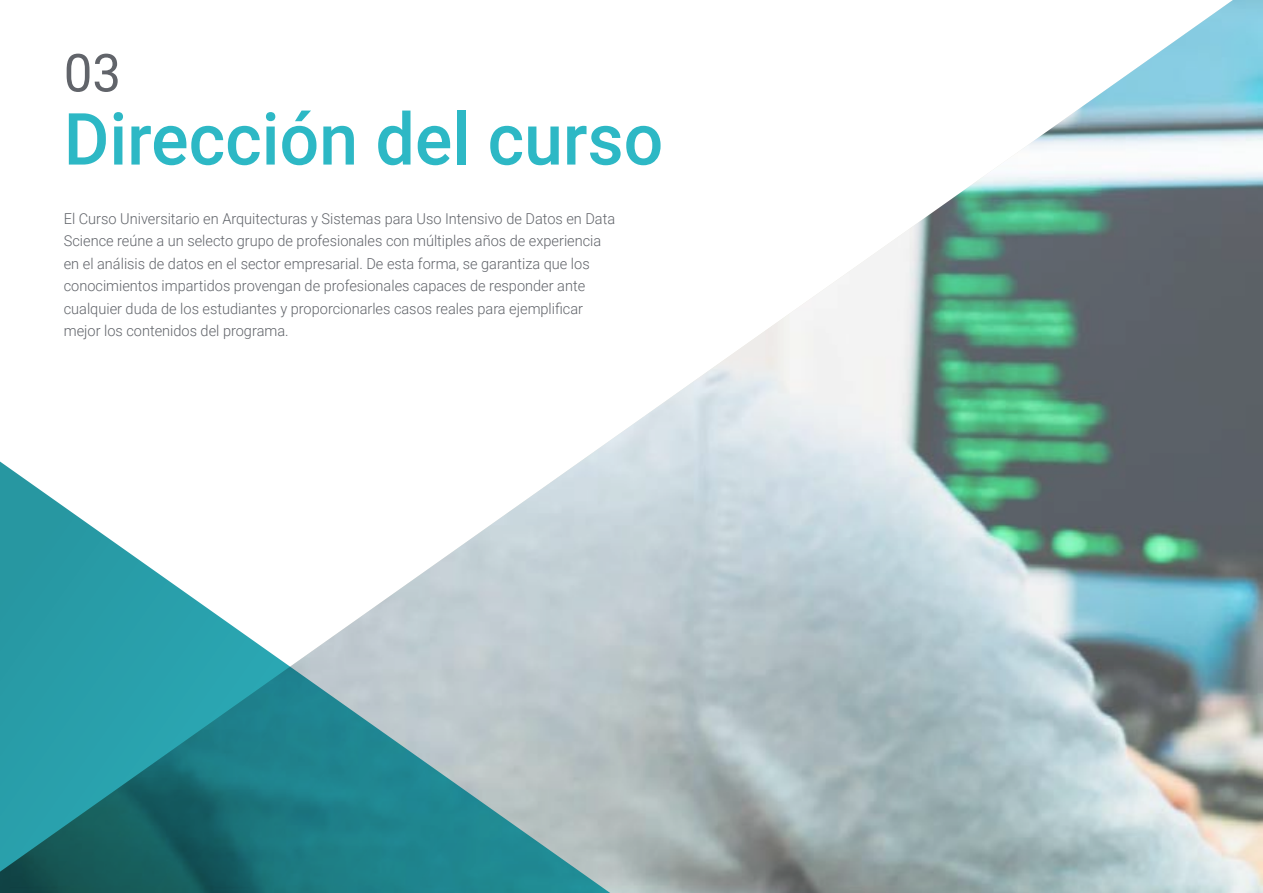
<style>
.page{position:relative;width:1263px;height:893px;background:#fff}
.page>*{position:absolute;margin:0;border:0;box-sizing:border-box;transform-origin:0 0}
.t1{font:500 72px "Roboto";color:#2db8c5}
.t2{font:52.5px "Roboto";color:#61646a}
.t3{font:300 15px/22.5px "Roboto";color:#61646a}
</style>
<div class="page">
<img style="left:602px;top:0;width:661px;height:893px">
<svg style="left:0;top:446px;width:640px;height:447px"></svg>
<h2 class="t2" style="left:64px;top:36px;width:59px">03</h2>
<h1 class="t1" style="left:64px;top:89px;width:601px">Dirección del curso</h1>
<p class="t3" style="left:64px;top:207px;width:553px">El Curso Universitario en Arquitecturas y Sistemas para Uso Intensivo de Datos en Data Science reúne a un selecto grupo de profesionales con múltiples años de experiencia en el análisis de datos en el sector empresarial. De esta forma, se garantiza que los conocimientos impartidos provengan de profesionales capaces de responder ante cualquier duda de los estudiantes y proporcionarles casos reales para ejemplificar mejor los contenidos del programa.</p>
</div>
